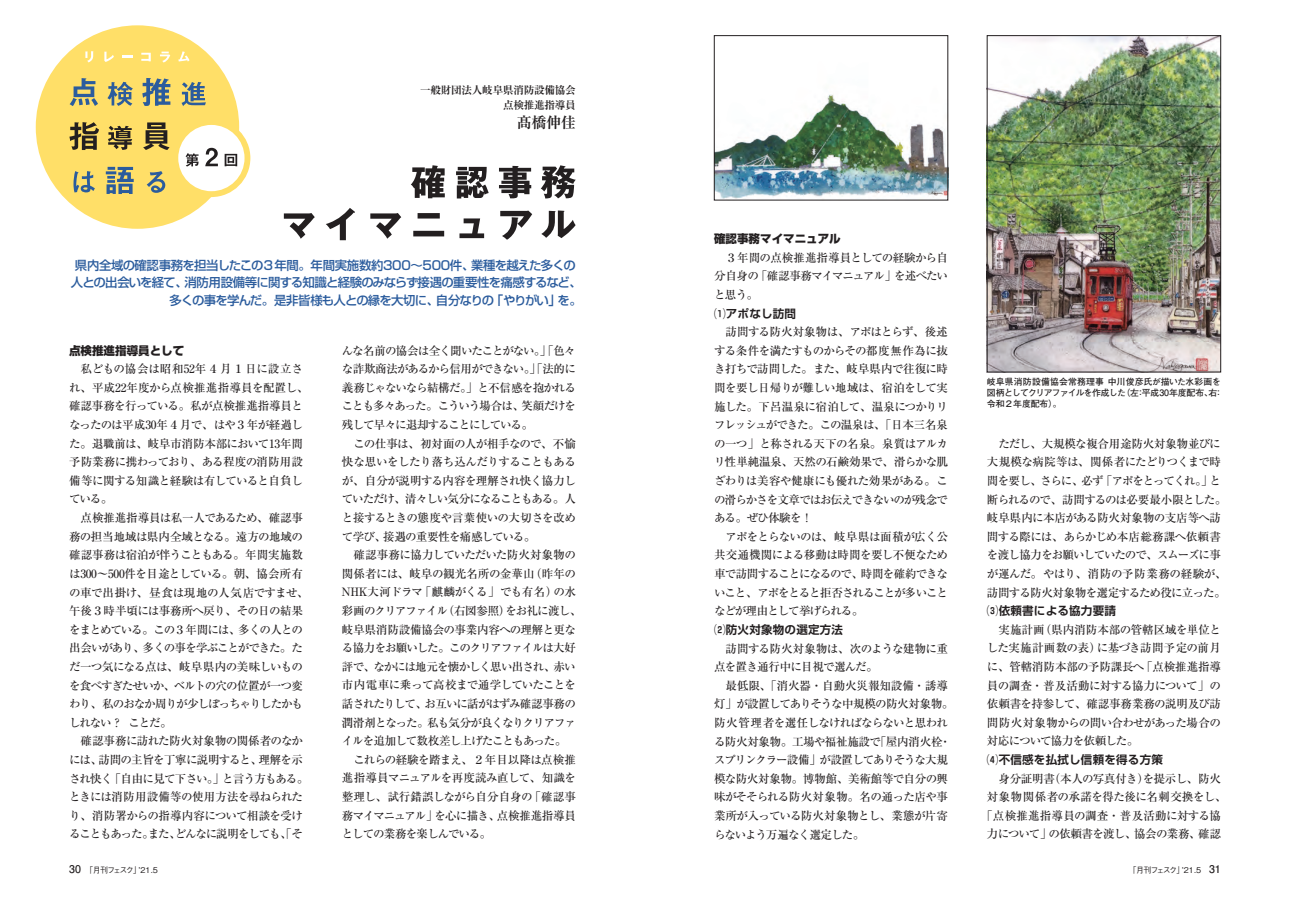
<style>
.page{position:relative;width:1290px;height:911px;background:#fff}
.page>*{position:absolute;margin:0;border:0;box-sizing:border-box;transform-origin:0 0}
.t1{font:700 15px "Ryumin Pr 6 N";color:#231f20}
.t2{font:500 12.38px "Shin Go Pr 6 N";letter-spacing:-.065em;color:#2b5c9d}
.t3{font:500 12.38px "Shin Go Pr 6 N";letter-spacing:-.025em;color:#2b5c9d}
.t4{font:500 11.5px/18.6px "Ryumin Pr 6 N";letter-spacing:-.06em;color:#231f20;text-align:justify}
.t5{font:500 11.5px/18.6px "Ryumin Pr 6 N";letter-spacing:-.025em;color:#231f20}
.t6{font:700 11.5px "Shin Go Pr 6 N De";letter-spacing:.02em;color:#231f20}
.t7{font:800 11.5px "Shin Go Pr 6 N";color:#231f20}
.t8{font:500 11.5px "Ryumin Pr 6 N";letter-spacing:.02em;color:#231f20}
.t9{font:700 10.62px/14.1px "Ryumin Pr 6 N";letter-spacing:-.025em;color:#231f20;text-align:right}
.t10{font:700 8.88px/10.6px "Futo Go B101 Pr 6 N";letter-spacing:-.01em;color:#231f20}
.t11{font:500 8px "Gothic BBB Pr 6 N";letter-spacing:-.165em;color:#231f20}
.s1{font-family:"Futo Go B101 Pr 6 N";font-weight:700;font-size:10.62px}
</style>
<div class="page">
<div style="left:36px;top:25px;width:203px;height:204px;background:#ffdf68;border-radius:50%"></div>
<div style="left:172px;top:119px;width:78px;height:78px;background:#ffdf68;border-radius:50%"></div>
<div style="left:178px;top:125px;width:66px;height:66px;background:#fff;border-radius:50%"></div>
<svg style="left:82px;top:37px;width:126px;height:26px"></svg>
<svg style="left:70px;top:78px;width:28px;height:28px"></svg>
<svg style="left:107px;top:82px;width:26px;height:24px"></svg>
<svg style="left:142px;top:78px;width:28px;height:28px"></svg>
<svg style="left:182px;top:82px;width:24px;height:24px"></svg>
<svg style="left:69px;top:122px;width:30px;height:28px"></svg>
<svg style="left:108px;top:126px;width:24px;height:24px"></svg>
<svg style="left:143px;top:122px;width:27px;height:28px"></svg>
<svg style="left:73px;top:171px;width:22px;height:21px"></svg>
<svg style="left:106px;top:167px;width:28px;height:27px"></svg>
<svg style="left:147px;top:171px;width:18px;height:22px"></svg>
<svg style="left:186px;top:153px;width:13px;height:14px"></svg>
<svg style="left:205px;top:148px;width:13px;height:18px"></svg>
<svg style="left:225px;top:154px;width:12px;height:12px"></svg>
<svg style="left:284px;top:213px;width:31px;height:26px"></svg>
<svg style="left:326px;top:208px;width:29px;height:32px"></svg>
<svg style="left:370px;top:213px;width:31px;height:26px"></svg>
<svg style="left:413px;top:213px;width:31px;height:23px"></svg>
<svg style="left:459px;top:218px;width:25px;height:20px"></svg>
<svg style="left:500px;top:210px;width:32px;height:30px"></svg>
<svg style="left:541px;top:210px;width:35px;height:28px"></svg>
<svg style="left:411px;top:165px;width:34px;height:33px"></svg>
<svg style="left:456px;top:167px;width:33px;height:31px"></svg>
<svg style="left:499px;top:166px;width:32px;height:32px"></svg>
<svg style="left:541px;top:165px;width:35px;height:33px"></svg>
<img style="left:716px;top:94px;width:230px;height:104px">
<div style="left:714px;top:35px;width:234px;height:165px;border:1px solid #231f20"></div>
<img style="left:989px;top:37px;width:230px;height:333px">
<div style="left:987px;top:35px;width:234px;height:337px;border:1px solid #231f20"></div>
<p class="t9" style="left:420px;top:83px;width:157px">一般財団法人岐阜県消防設備協会点検推進指導員</p>
<h1 class="t1" style="left:517px;top:110px;width:61px">髙橋伸佳</h1>
<p class="t3" style="left:75px;top:255px;width:502px">県内全域の確認事務を担当したこの３年間。年間実施数約300～500件、業種を越えた多くの</p>
<p class="t2" style="left:71px;top:272px;width:512px">人との出会いを経て、消防用設備等に関する知識と経験のみならず接遇の重要性を痛感するなど、</p>
<p class="t2" style="left:170px;top:290px;width:414px">多くの事を学んだ。是非皆様も人との縁を大切に、自分なりの「やりがい」を。</p>
<p class="t7" style="left:69px;top:341px;width:117px">点検推進指導員として</p>
<p class="t5" style="left:69px;top:359px;width:241px;text-indent:12px">私どもの協会は昭和52年４月１日に設立され、平成22年度から点検推進指導員を配置し、確認事務を行っている。私が点検推進指導員となったのは平成30年４月で、はや３年が経過した。退職前は、岐阜市消防本部において13年間予防業務に携わっており、ある程度の消防用設備等に関する知識と経験は有していると自負している。</p>
<p class="t4" style="left:69px;top:508px;width:241px;text-align:left;text-indent:12px">点検推進指導員は私一人であるため、確認事務の担当地域は県内全域となる。遠方の地域の確認事務は宿泊が伴うこともある。年間実施数は300～500件を目途としている。朝、協会所有の車で出掛け、昼食は現地の人気店ですませ、午後３時半頃には事務所へ戻り、その日の結果をまとめている。この３年間には、多くの人との出会いがあり、多くの事を学ぶことができた。ただ一つ気になる点は、岐阜県内の美味しいものを食べすぎたせいか、ベルトの穴の位置が一つ変わり、私のおなか周りが少しぽっちゃりしたかもしれない？　ことだ。</p>
<p class="t4" style="left:69px;top:731px;width:241px;text-align:center">確認事務に訪れた防火対象物の関係者のなか<br>には、訪問の主旨を丁寧に説明すると、理解を示され快く「自由に見て下さい。」と言う方もある。ときには消防用設備等の使用方法を尋ねられたり、消防署からの指導内容について相談を受けることもあった。また、どんなに説明をしても、「そ</p>
<p class="t4" style="left:342px;top:340px;width:235px">んな名前の協会は全く聞いたことがない。」「色々な詐欺商法があるから信用ができない。」「法的に義務じゃないなら結構だ。」と不信感を抱かれることも多々あった。こういう場合は、笑顔だけを残して早々に退却することにしている。</p>
<p class="t4" style="left:342px;top:433px;width:235px;text-indent:12px">この仕事は、初対面の人が相手なので、不愉快な思いをしたり落ち込んだりすることもあるが、自分が説明する内容を理解され快く協力していただけ、清々しい気分になることもある。人と接するときの態度や言葉使いの大切さを改めて学び、接遇の重要性を痛感している。</p>
<p class="t4" style="left:342px;top:545px;width:241px;text-align:left;text-indent:12px">確認事務に協力していただいた防火対象物の関係者には、岐阜の観光名所の金華山（昨年の<br>NHK大河ドラマ「麒麟がくる」でも有名）の水彩画のクリアファイル（右図参照）をお礼に渡し、岐阜県消防設備協会の事業内容への理解と更なる協力をお願いした。このクリアファイルは大好評で、なかには地元を懐かしく思い出され、赤い市内電車に乗って高校まで通学していたことを話されたりして、お互いに話がはずみ確認事務の潤滑剤となった。私も気分が良くなりクリアファイルを追加して数枚差し上げたこともあった。</p>
<p class="t4" style="left:342px;top:749px;width:235px;text-indent:12px">これらの経験を踏まえ、２年目以降は点検推進指導員マニュアルを再度読み直して、知識を整理し、試行錯誤しながら自分自身の「確認事務マイマニュアル」を心に描き、点検推進指導員としての業務を楽しんでいる。</p>
<p class="t7" style="left:714px;top:230px;width:128px">確認事務マイマニュアル</p>
<p class="t4" style="left:714px;top:248px;width:235px;text-indent:12px">３年間の点検推進指導員としての経験から自分自身の「確認事務マイマニュアル」を述べたいと思う。</p>
<p class="t6" style="left:714px;top:304px;width:83px">⑴アポなし訪問</p>
<p class="t4" style="left:714px;top:322px;width:235px;text-indent:12px">訪問する防火対象物は、アポはとらず、後述する条件を満たすものからその都度無作為に抜き打ちで訪問した。また、岐阜県内で往復に時間を要し日帰りが難しい地域は、宿泊をして実施した。下呂温泉に宿泊して、温泉につかりリフレッシュができた。この温泉は、「日本三名泉の一つ」と称される天下の名泉。泉質はアルカリ性単純温泉、天然の石鹸効果で、滑らかな肌ざわりは美容や健康にも優れた効果がある。この滑らかさを文章ではお伝えできないのが残念である。ぜひ体験を！</p>
<p class="t4" style="left:714px;top:527px;width:235px;text-indent:12px">アポをとらないのは、岐阜県は面積が広く公共交通機関による移動は時間を要し不便なため車で訪問することになるので、時間を確約できないこと、アポをとると拒否されることが多いことなどが理由として挙げられる。</p>
<p class="t6" style="left:714px;top:620px;width:130px">⑵防火対象物の選定方法</p>
<p class="t4" style="left:714px;top:638px;width:235px;text-indent:12px">訪問する防火対象物は、次のような建物に重点を置き通行中に目視で選んだ。</p>
<p class="t4" style="left:714px;top:675px;width:241px;text-align:left;text-indent:12px">最低限、「消火器・自動火災報知設備・誘導灯」が設置してありそうな中規模の防火対象物。防火管理者を選任しなければならないと思われる防火対象物。工場や福祉施設で「屋内消火栓・スプリンクラー設備」が設置してありそうな大規模な防火対象物。博物館、美術館等で自分の興味がそそられる防火対象物。名の通った店や事業所が入っている防火対象物とし、業態が片寄らないよう万遍なく選定した。</p>
<p class="t10" style="left:987px;top:376px;width:238px">岐阜県消防設備協会常務理事 中川俊彦氏が描いた水彩画を図柄としてクリアファイルを作成した（左：平成30年度配布、右：令和２年度配布）。</p>
<p class="t4" style="left:987px;top:433px;width:241px;text-align:center">ただし、大規模な複合用途防火対象物並びに<br>大規模な病院等は、関係者にたどりつくまで時間を要し、さらに、必ず「アポをとってくれ。」と断られるので、訪問するのは必要最小限とした。岐阜県内に本店がある防火対象物の支店等へ訪問する際には、あらかじめ本店総務課へ依頼書を渡し協力をお願いしていたので、スムーズに事が運んだ。やはり、消防の予防業務の経験が、訪問する防火対象物を選定するため役に立った。</p>
<p class="t6" style="left:987px;top:601px;width:130px">⑶依頼書による協力要請</p>
<p class="t4" style="left:987px;top:619px;width:235px;text-indent:12px">実施計画（県内消防本部の管轄区域を単位とした実施計画数の表）に基づき訪問予定の前月に、管轄消防本部の予防課長へ「点検推進指導員の調査・普及活動に対する協力について」の依頼書を持参して、確認事務業務の説明及び訪問防火対象物からの問い合わせがあった場合の対応について協力を依頼した。</p>
<p class="t6" style="left:987px;top:750px;width:189px">⑷不信感を払拭し信頼を得る方策　</p>
<p class="t5" style="left:998px;top:768px;width:224px">身分証明書（本人の写真付き）を提示し、防火</p>
<p class="t4" style="left:987px;top:787px;width:241px">対象物関係者の承諾を得た後に名刺交換をし、</p>
<p class="t8" style="left:981px;top:806px;width:241px">「点検推進指導員の調査・普及活動に対する協</p>
<p class="t4" style="left:987px;top:824px;width:235px">力について」の依頼書を渡し、協会の業務、確認</p>
<p class="t11" style="left:69px;top:863px;width:90px"><span class="s1">30</span>　「月刊フェスク」’21.5</p>
<p class="t11" style="left:1128px;top:863px;width:94px">「月刊フェスク」’21.5　<span class="s1">31</span></p>
</div>
